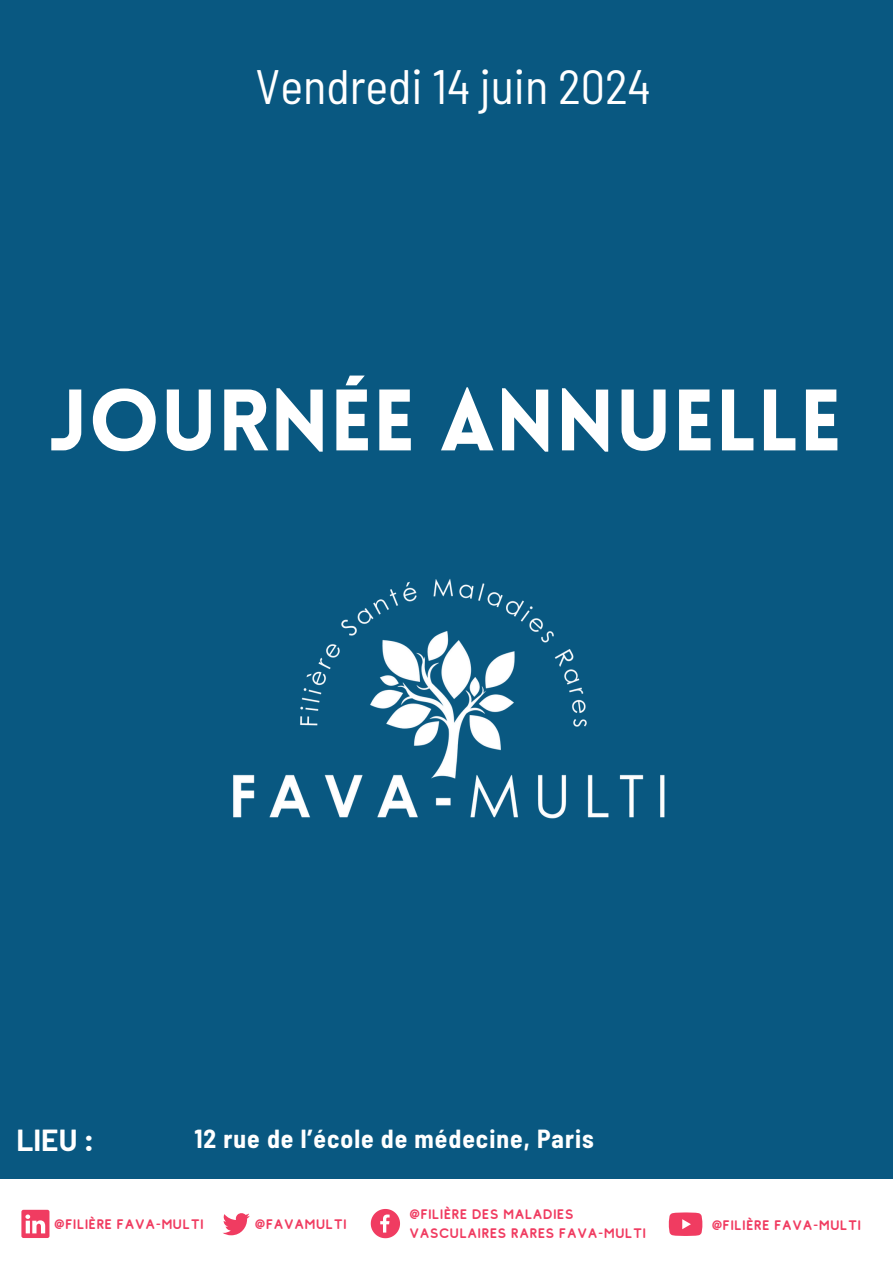
<style>
.page{position:relative;width:893px;height:1263px;background:#095881}
.page>*{position:absolute;margin:0;border:0;box-sizing:border-box;transform-origin:0 0}
.t1{font:900 85.12px "Lovelo";color:#fff}
.t2{font:semi-condensed 48.22px "Barlow";color:#fff}
.t3{font:700 29.78px "Barlow";color:#fff}
.t4{font:700 semi-condensed 25.58px "Barlow";letter-spacing:.04em;color:#fff}
.t5{font:13.88px "Comodo";color:#f03c61}
</style>
<div class="page">
<div style="left:0;top:1179px;width:893px;height:84px;background:#fff"></div>
<svg style="left:371px;top:1209px;width:29px;height:29px"></svg>
<svg style="left:669px;top:1212px;width:33px;height:24px"></svg>
<svg style="left:21px;top:1210px;width:28px;height:28px"></svg>
<svg style="left:223px;top:1213px;width:27px;height:22px"></svg>
<img style="left:233px;top:579px;width:432px;height:240px">
<p class="t2" style="left:256px;top:56px;width:397px">Vendredi 14 juin 2024</p>
<p class="t1" style="left:49px;top:386px;width:795px">JOURNÉE ANNUELLE</p>
<p class="t3" style="left:16px;top:1121px;width:79px">LIEU :</p>
<p class="t4" style="left:194px;top:1122px;width:401px">12 rue de l’école de médecine, Paris</p>
<h1 class="t5" style="left:54px;top:1217px;width:152px">@FILIÈRE FAVA-MULTI</h1>
<p class="t5" style="left:254px;top:1217px;width:94px">@FAVAMULTI</p>
<h3 class="t5" style="left:409px;top:1206px;width:166px">@FILIÈRE DES MALADIES</h3>
<h4 class="t5" style="left:409px;top:1225px;width:239px">VASCULAIRES RARES FAVA-MULTI</h4>
<p class="t5" style="left:711px;top:1217px;width:152px">@FILIÈRE FAVA-MULTI</p>
</div>
